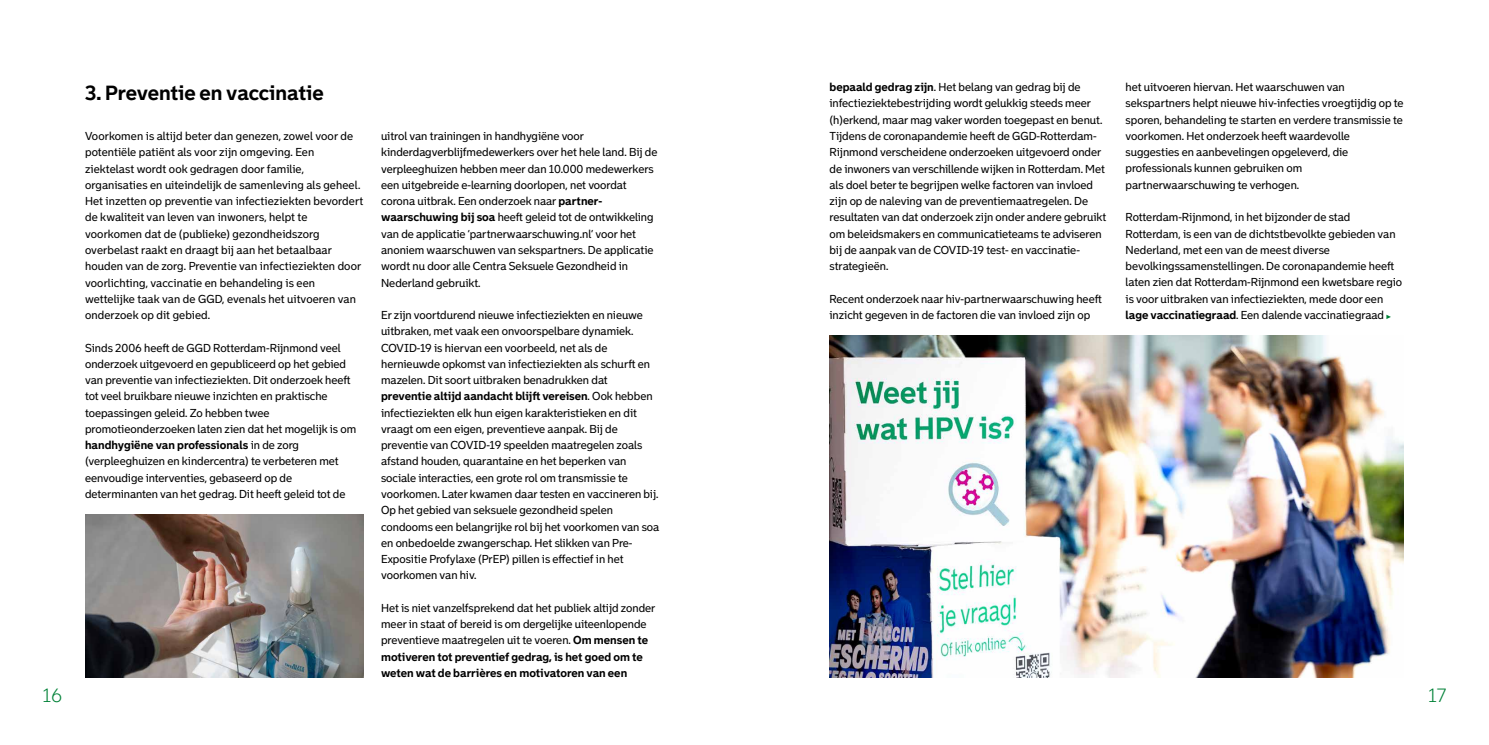
<style>
.page{position:relative;width:1489px;height:745px;background:#fff}
.page>*{position:absolute;margin:0;border:0;box-sizing:border-box;transform-origin:0 0}
.Kop_zwart_16{font:700 20px "Bolder";letter-spacing:-.005em;color:#000}
.t1{font:300 18.75px "Bolder";color:#008137}
.Brood_9_13{font:11.25px/16.2px "Bolder";color:#000}
.Brood__10_9_13{font:11.25px/16.2px "Bolder";letter-spacing:.01em;color:#000}
.s1{font-weight:700}
</style>
<div class="page">
<img style="left:85px;top:514px;width:278px;height:162px">
<svg style="left:1386px;top:314px;width:4px;height:5px"></svg>
<img style="left:829px;top:335px;width:574px;height:341px">
<h3 class="Kop_zwart_16" style="left:85px;top:80px;width:240px">3. Preventie en vaccinatie</h3>
<p class="Brood__10_9_13" style="left:85px;top:128px;width:280px">Voorkomen is altijd beter dan genezen, zowel voor de potentiële patiënt als voor zijn omgeving. Een ziektelast wordt ook gedragen door familie, organisaties en uiteindelijk de samenleving als geheel.<br>Het inzetten op preventie van infectieziekten bevordert de kwaliteit van leven van inwoners, helpt te voorkomen dat de (publieke) gezondheidszorg overbelast raakt en draagt bij aan het betaalbaar houden van de zorg. Preventie van infectieziekten door voorlichting, vaccinatie en behandeling is een wettelijke taak van de GGD, evenals het uitvoeren van onderzoek op dit gebied.</p>
<p class="Brood_9_13" style="left:85px;top:339px;width:273px">Sinds 2006 heeft de GGD Rotterdam-Rijnmond veel onderzoek uitgevoerd en gepubliceerd op het gebied van preventie van infectieziekten. Dit onderzoek heeft tot veel bruikbare nieuwe inzichten en praktische toepassingen geleid. Zo hebben twee promotieonderzoeken laten zien dat het mogelijk is om <span class="s1">handhygiëne van professionals</span> in de zorg (verpleeghuizen en kindercentra) te verbeteren met eenvoudige interventies, gebaseerd op de determinanten van het gedrag. Dit heeft geleid tot de</p>
<p class="Brood_9_13" style="left:381px;top:128px;width:278px">uitrol van trainingen in handhygiëne voor kinderdagverblijfmedewerkers over het hele land. Bij de verpleeghuizen hebben meer dan 10.000 medewerkers een uitgebreide e-learning doorlopen, net voordat corona uitbrak. Een onderzoek naar <span class="s1">partner&shy;waarschuwing bij soa</span> heeft geleid tot de ontwikkeling van de applicatie ‘partnerwaarschuwing.nl’ voor het anoniem waarschuwen van sekspartners. De applicatie wordt nu door alle Centra Seksuele Gezondheid in Nederland gebruikt.</p>
<p class="Brood_9_13" style="left:381px;top:306px;width:280px">Er zijn voortdurend nieuwe infectieziekten en nieuwe uitbraken, met vaak een onvoorspelbare dynamiek.<br>COVID-19 is hiervan een voorbeeld, net als de hernieuwde opkomst van infectieziekten als schurft en mazelen. Dit soort uitbraken benadrukken dat <span class="s1">preventie altijd aandacht blijft vereisen</span>. Ook hebben infectieziekten elk hun eigen karakteristieken en dit vraagt om een eigen, preventieve aanpak. Bij de preventie van COVID-19 speelden maatregelen zoals afstand houden, quarantaine en het beperken van sociale interacties, een grote rol om transmissie te voorkomen. Later kwamen daar testen en vaccineren bij.<br>Op het gebied van seksuele gezondheid spelen condooms een belangrijke rol bij het voorkomen van soa en onbedoelde zwangerschap. Het slikken van Pre-Expositie Profylaxe (PrEP) pillen is effectief in het voorkomen van hiv.</p>
<p class="Brood_9_13" style="left:381px;top:599px;width:276px">Het is niet vanzelfsprekend dat het publiek altijd zonder meer in staat of bereid is om dergelijke uiteenlopende preventieve maatregelen uit te voeren. <span class="s1">Om mensen te motiveren tot preventief gedrag, is het goed om te weten wat de barrières en motivatoren van een</span></p>
<p class="Brood_9_13" style="left:829px;top:79px;width:278px"><span class="s1">bepaald gedrag zijn</span>. Het belang van gedrag bij de infectieziektebestrijding wordt gelukkig steeds meer (h)erkend, maar mag vaker worden toegepast en benut.<br>Tijdens de coronapandemie heeft de GGD-Rotterdam-Rijnmond verscheidene onderzoeken uitgevoerd onder de inwoners van verschillende wijken in Rotterdam. Met als doel beter te begrijpen welke factoren van invloed zijn op de naleving van de preventiemaatregelen. De resultaten van dat onderzoek zijn onder andere gebruikt om beleidsmakers en communicatieteams te adviseren bij de aanpak van de COVID-19 test- en vaccinatie&shy;strategieën.</p>
<p class="Brood_9_13" style="left:829px;top:290px;width:274px">Recent onderzoek naar hiv-partnerwaarschuwing heeft inzicht gegeven in de factoren die van invloed zijn op</p>
<p class="Brood_9_13" style="left:1125px;top:79px;width:279px">het uitvoeren hiervan. Het waarschuwen van sekspartners helpt nieuwe hiv-infecties vroegtijdig op te sporen, behandeling te starten en verdere transmissie te voorkomen. Het onderzoek heeft waardevolle suggesties en aanbevelingen opgeleverd, die professionals kunnen gebruiken om partnerwaarschuwing te verhogen.</p>
<p class="Brood_9_13" style="left:1125px;top:209px;width:278px">Rotterdam-Rijnmond, in het bijzonder de stad Rotterdam, is een van de dichtstbevolkte gebieden van Nederland, met een van de meest diverse bevolkingssamenstellingen. De coronapandemie heeft laten zien dat Rotterdam-Rijnmond een kwetsbare regio is voor uitbraken van infectieziekten, mede door een <span class="s1">lage vaccinatiegraad</span>. Een dalende vaccinatiegraad</p>
<h2 class="t1" style="left:42px;top:684px;width:21px">16</h2>
<h2 class="t1" style="left:1427px;top:684px;width:20px">17</h2>
</div>
